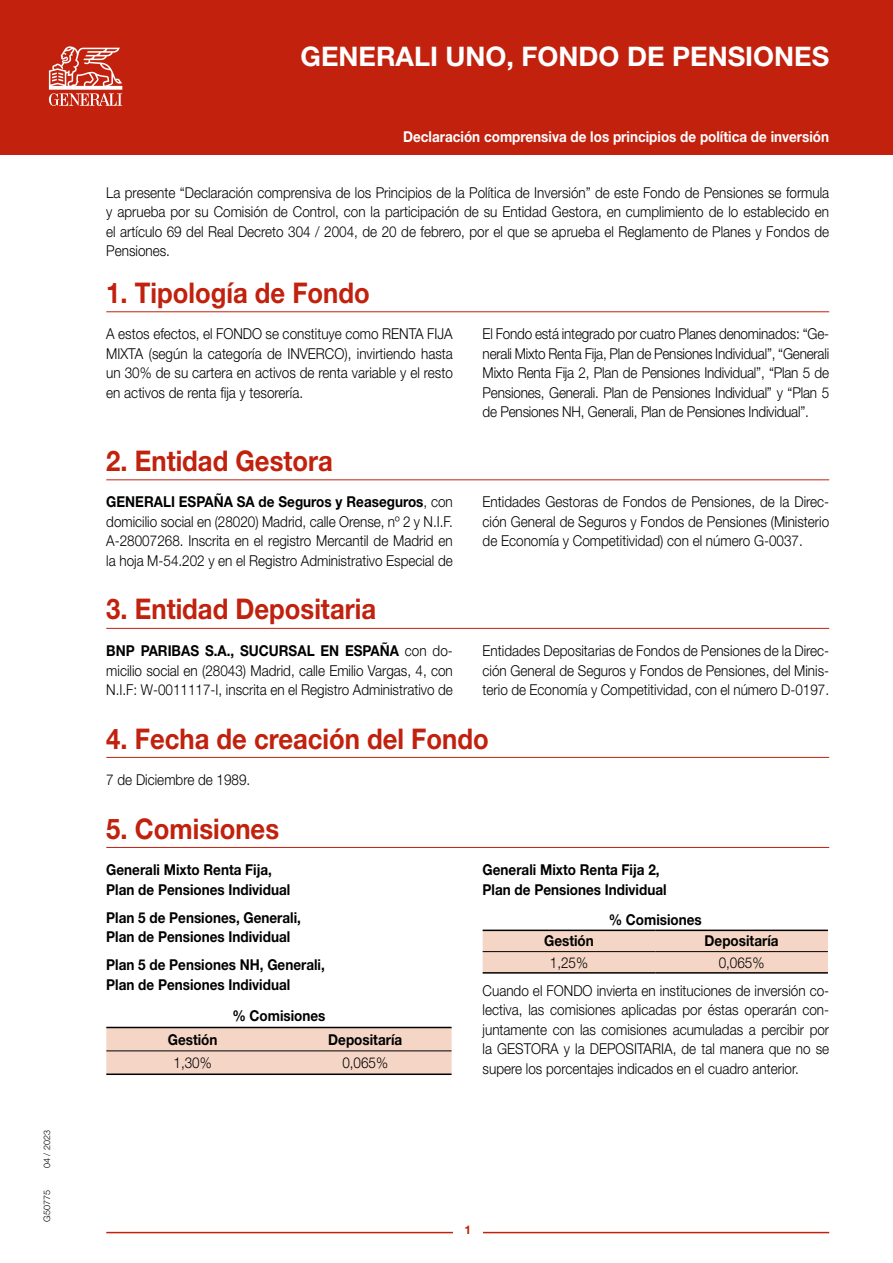
<style>
.page{position:relative;width:893px;height:1263px;background:#fff}
.page>*{position:absolute;margin:0;border:0;box-sizing:border-box;transform-origin:0 0}
.t1{font:700 28.5px "Helvetica Neue LT Std";color:#c1210d;scale:.9 1}
.t2{font:700 27px "Helvetica Neue LT Std";color:#fff}
.t3{font:300 15px/19.5px "Helvetica Neue LT Std";color:#000;text-align:justify;scale:.9 1}
.t4{font:700 15px/19.5px "Helvetica Neue LT Std";color:#000;scale:.9 1}
.t5{font:700 15px "Helvetica Neue LT Std";color:#fff;scale:.9 1}
.t6{font:700 12px "Helvetica Neue LT Std";color:#c1210d}
.t7{font:300 9px "Helvetica Neue LT Std";color:#000}
.s1{font-weight:700}
</style>
<div class="page">
<hr style="left:106px;top:1232px;width:723px;height:1px;background:#c1210d">
<div style="left:453px;top:1226px;width:30px;height:19px;background:#fff"></div>
<div style="left:0;top:0;width:893px;height:154px;background:#c1210d"></div>
<svg style="left:49px;top:46px;width:73px;height:60px"></svg>
<hr style="left:106px;top:311px;width:723px;height:1px;background:#c1210d">
<hr style="left:106px;top:479px;width:723px;height:1px;background:#c1210d">
<hr style="left:106px;top:628px;width:723px;height:1px;background:#c1210d">
<hr style="left:106px;top:757px;width:723px;height:1px;background:#c1210d">
<hr style="left:106px;top:847px;width:723px;height:1px;background:#c1210d">
<div style="left:106px;top:1028px;width:346px;height:45px;background:#f5d5c6"></div>
<hr style="left:106px;top:1050px;width:173px;height:1px;background:#000">
<hr style="left:279px;top:1050px;width:173px;height:1px;background:#000">
<hr style="left:106px;top:1027px;width:173px;height:1px;background:#000">
<hr style="left:279px;top:1027px;width:173px;height:1px;background:#000">
<hr style="left:106px;top:1073px;width:173px;height:2px;background:#000">
<hr style="left:279px;top:1073px;width:173px;height:2px;background:#000">
<div style="left:483px;top:931px;width:345px;height:41px;background:#f5d5c6"></div>
<hr style="left:483px;top:951px;width:172px;height:1px;background:#000">
<hr style="left:655px;top:951px;width:173px;height:1px;background:#000">
<hr style="left:483px;top:929px;width:172px;height:2px;background:#000">
<hr style="left:655px;top:929px;width:173px;height:2px;background:#000">
<hr style="left:483px;top:972px;width:172px;height:2px;background:#000">
<hr style="left:655px;top:972px;width:173px;height:2px;background:#000">
<p class="t7" style="left:41px;top:1168px;width:40px;rotate:-90deg">04 / 2023</p>
<p class="t7" style="left:41px;top:1222px;width:33px;rotate:-90deg">G50775</p>
<h2 class="t2" style="left:301px;top:39px;width:530px">GENERALI UNO, FONDO DE PENSIONES</h2>
<p class="t5" style="left:403px;top:127px;width:475px">Declaración comprensiva de los principios de política de inversión</p>
<p class="t3" style="left:106px;top:182px;width:805px">La presente “Declaración comprensiva de los Principios de la Política de Inversión” de este Fondo de Pensiones se formula y aprueba por su Comisión de Control, con la participación de su Entidad Gestora, en cumplimiento de lo establecido en el artículo 69 del Real Decreto 304 / 2004, de 20 de febrero, por el que se aprueba el Reglamento de Planes y Fondos de Pensiones.</p>
<h1 class="t1" style="left:106px;top:275px;width:294px">1. Tipología de Fondo</h1>
<p class="t3" style="left:106px;top:324px;width:387px">A estos efectos, el FONDO se constituye como RENTA FIJA MIXTA (según la categoría de INVERCO), invirtiendo hasta un 30% de su cartera en activos de renta variable y el resto en activos de renta fija y tesorería.</p>
<p class="t3" style="left:483px;top:324px;width:387px">El Fondo está integrado por cuatro Planes denominados: “Ge&shy;nerali Mixto Renta Fija, Plan de Pensiones Individual”, “Generali Mixto Renta Fija 2, Plan de Pensiones Individual”, “Plan 5 de Pensiones, Generali. Plan de Pensiones Individual” y “Plan 5 de Pensiones NH, Generali, Plan de Pensiones Individual”.</p>
<h1 class="t1" style="left:106px;top:443px;width:253px">2. Entidad Gestora</h1>
<p class="t3" style="left:106px;top:492px;width:387px"><span class="s1">GENERALI ESPAÑA SA de Seguros y Reaseguros</span>, con domicilio social en (28020) Madrid, calle Orense, nº 2 y N.I.F.<br>A-28007268. Inscrita en el registro Mercantil de Madrid en la hoja M-54.202 y en el Registro Administrativo Especial de</p>
<p class="t3" style="left:483px;top:492px;width:387px">Entidades Gestoras de Fondos de Pensiones, de la Direc&shy;ción General de Seguros y Fondos de Pensiones (Ministerio de Economía y Competitividad) con el número G-0037.</p>
<h1 class="t1" style="left:106px;top:592px;width:301px">3. Entidad Depositaria</h1>
<p class="t3" style="left:106px;top:641px;width:387px"><span class="s1">BNP PARIBAS S.A., SUCURSAL EN ESPAÑA</span> con do&shy;micilio social en (28043) Madrid, calle Emilio Vargas, 4, con N.I.F: W-0011117-I, inscrita en el Registro Administrativo de</p>
<p class="t3" style="left:483px;top:641px;width:387px">Entidades Depositarias de Fondos de Pensiones de la Direc&shy;ción General de Seguros y Fondos de Pensiones, del Minis&shy;terio de Economía y Competitividad, con el número D-0197.</p>
<h1 class="t1" style="left:106px;top:721px;width:426px">4. Fecha de creación del Fondo</h1>
<p class="t3" style="left:106px;top:770px;width:162px">7 de Diciembre de 1989.</p>
<h1 class="t1" style="left:106px;top:811px;width:194px">5. Comisiones</h1>
<p class="t4" style="left:106px;top:860px;width:206px">Generali Mixto Renta Fija,<br>Plan de Pensiones Individual</p>
<p class="t4" style="left:106px;top:907px;width:218px">Plan 5 de Pensiones, Generali,<br>Plan de Pensiones Individual</p>
<p class="t4" style="left:106px;top:955px;width:244px">Plan 5 de Pensiones NH, Generali,<br>Plan de Pensiones Individual</p>
<p class="t4" style="left:232px;top:1006px;width:105px">% Comisiones</p>
<p class="t4" style="left:168px;top:1029px;width:57px">Gestión</p>
<p class="t4" style="left:328px;top:1029px;width:84px">Depositaría</p>
<p class="t3" style="left:173px;top:1052px;width:44px">1,30%</p>
<p class="t3" style="left:342px;top:1052px;width:52px">0,065%</p>
<p class="t4" style="left:483px;top:860px;width:206px">Generali Mixto Renta Fija 2,<br>Plan de Pensiones Individual</p>
<p class="t4" style="left:609px;top:910px;width:105px">% Comisiones</p>
<p class="t4" style="left:544px;top:931px;width:57px">Gestión</p>
<p class="t4" style="left:705px;top:931px;width:84px">Depositaría</p>
<p class="t3" style="left:550px;top:952px;width:44px">1,25%</p>
<p class="t3" style="left:483px;top:948px;width:387px;line-height:28px;text-indent:236px">0,065%<br>Cuando el FONDO invierta en instituciones de inversión co-</p>
<p class="t3" style="left:483px;top:1000px;width:387px">lectiva, las comisiones aplicadas por éstas operarán con&shy;juntamente con las comisiones acumuladas a percibir por la GESTORA y la DEPOSITARIA, de tal manera que no se supere los porcentajes indicados en el cuadro anterior.</p>
<p class="t6" style="left:464px;top:1222px;width:8px">1</p>
</div>
